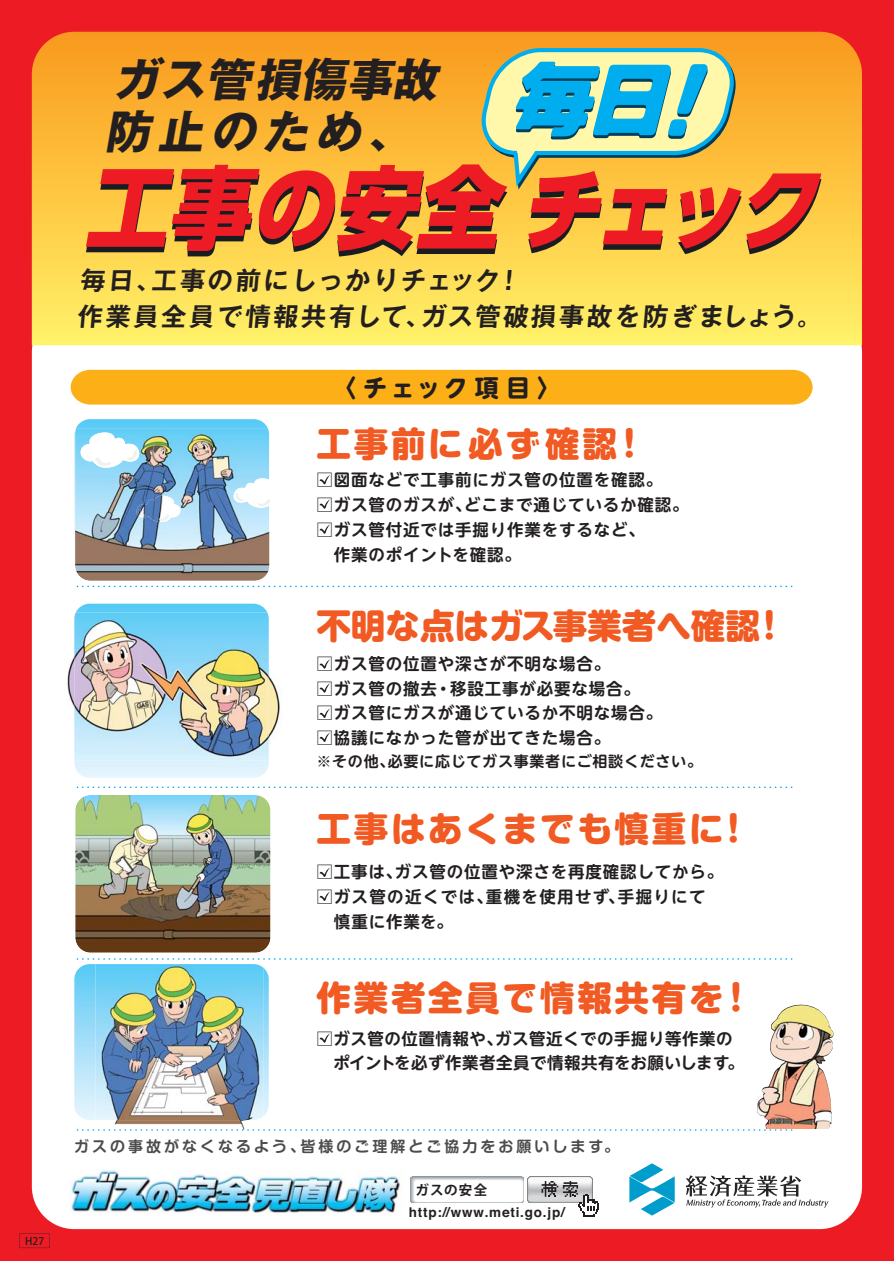
<style>
.page{position:relative;width:894px;height:1261px;background:#ed1c24}
.page>*{position:absolute;margin:0;border:0;box-sizing:border-box;transform-origin:0 0}
.t1{font:italic 90.15px "UD Shin Go Pro Heavy 90 pv RKSJ H";color:#191c21;scale:.91 1}
.t2{font:italic 45.75px/52.3px "Gothic MB101 Pro Bold 90 pv RKSJ H";color:#231f20}
.t3{font:34.5px "Shin M Go Pro Heavy 90 pv RKSJ H";letter-spacing:.08em;color:#f15a22}
.t4{font:34.5px "Shin M Go Pro Heavy 90 pv RKSJ H";color:#f15a22}
.t5{font:25.35px/36px "Gothic MB101 Pro De Bold 90 pv RKSJ H";color:#231f20}
.t6{font:24px "UD Shin M Go Pro Bold 90 pv RKSJ H";letter-spacing:.15em;color:#231f20}
.t7{font:16.5px/24.6px "UD Shin M Go Pro De Bold 90 pv RKSJ H";letter-spacing:.05em;color:#231f20}
.t8{font:16.5px/24.6px "UD Shin M Go Pro De Bold 90 pv RKSJ H";letter-spacing:.03em;color:#231f20}
.t9{font:16.5px/24.6px "UD Shin M Go Pro De Bold 90 pv RKSJ H";letter-spacing:.08em;color:#231f20}
.t10{font:15px "Shin M Go Pro De Bold 90 pv RKSJ H";letter-spacing:.2em;color:#4c4c4e}
.t11{font:15px "UD Shin M Go Pro De Bold 90 pv RKSJ H";letter-spacing:.05em;color:#231f20}
.t12{font:700 13.5px "Helvetica";letter-spacing:.06em;color:#231f20}
.t13{font:13.5px "Koz Go Pro Bold 90 pv RKSJ H";letter-spacing:.08em;color:#231f20}
.t14{font:10.5px "Koz Go Pro Medium 90 pv RKSJ H";color:#231f20}
</style>
<div class="page">
<div style="left:32px;top:310px;width:830px;height:919px;background:#fff;border-radius:43px"></div>
<svg style="left:32px;top:32px;width:830px;height:313px;background:#fdc844"></svg>
<svg style="left:479px;top:48px;width:259px;height:142px;background:#a1c599"></svg>
<div style="left:71px;top:370px;width:741px;height:35px;background:#fcaf17"></div>
<img style="left:71px;top:1170px;width:332px;height:44px">
<img style="left:765px;top:1004px;width:69px;height:124px">
<svg style="left:686px;top:1175px;width:142px;height:33px"></svg>
<svg style="left:629px;top:1163px;width:46px;height:53px"></svg>
<svg style="left:77px;top:1129px;width:715px;height:2px"></svg>
<svg style="left:77px;top:786px;width:715px;height:2px"></svg>
<div style="left:410px;top:1176px;width:114px;height:27px;background:#929a9f;border-radius:3px"></div>
<div style="left:411px;top:1177px;width:113px;height:26px;background:#c9cdd1;border-radius:3px"></div>
<div style="left:411px;top:1177px;width:112px;height:25px;background:#abb2b6;border-radius:3px"></div>
<div style="left:412px;top:1178px;width:111px;height:24px;background:#c0c6ca;border-radius:3px"></div>
<svg style="left:413px;top:1179px;width:110px;height:23px"></svg>
<div style="left:415px;top:1180px;width:108px;height:22px;background:#fdfdfd;border-radius:3px"></div>
<div style="left:528px;top:1176px;width:64px;height:27px;background:#7c7e81;border-radius:3px"></div>
<svg style="left:528px;top:1177px;width:64px;height:26px"></svg>
<div style="left:528px;top:1177px;width:63px;height:25px;background:#a9acae;border-radius:2px"></div>
<svg style="left:528px;top:1178px;width:63px;height:24px"></svg>
<svg style="left:529px;top:1178px;width:62px;height:24px"></svg>
<div style="left:529px;top:1178px;width:62px;height:23px;background:#b7b9bc;border-radius:2px"></div>
<div style="left:529px;top:1177px;width:62px;height:13px;background:#bbbdc0;border-radius:2px"></div>
<div style="left:529px;top:1177px;width:62px;height:12px;background:#c4c6c8;border-radius:2px"></div>
<div style="left:529px;top:1177px;width:62px;height:11px;background:#cdcfd0;border-radius:2px"></div>
<svg style="left:529px;top:1177px;width:62px;height:10px"></svg>
<div style="left:529px;top:1178px;width:62px;height:8px;background:#dedfe0;border-radius:2px"></div>
<div style="left:529px;top:1178px;width:62px;height:7px;background:#e6e7e8;border-radius:2px"></div>
<div style="left:529px;top:1178px;width:62px;height:6px;background:#eeeff0;border-radius:2px"></div>
<div style="left:529px;top:1178px;width:62px;height:5px;background:#f7f7f8;border-radius:2px"></div>
<div style="left:529px;top:1192px;width:62px;height:9px;background:#bfc1c3;border-radius:2px"></div>
<div style="left:529px;top:1193px;width:62px;height:8px;background:#c5c7c9;border-radius:2px"></div>
<div style="left:529px;top:1194px;width:62px;height:7px;background:#ccced0;border-radius:2px"></div>
<div style="left:529px;top:1195px;width:62px;height:6px;background:#d3d4d6;border-radius:2px"></div>
<div style="left:529px;top:1196px;width:62px;height:5px;background:#d8d9db;border-radius:2px"></div>
<svg style="left:541px;top:1181px;width:58px;height:35px"></svg>
<svg style="left:320px;top:659px;width:10px;height:10px"></svg>
<svg style="left:320px;top:683px;width:10px;height:10px"></svg>
<svg style="left:320px;top:709px;width:10px;height:9px"></svg>
<svg style="left:320px;top:733px;width:10px;height:9px"></svg>
<svg style="left:320px;top:868px;width:10px;height:9px"></svg>
<svg style="left:320px;top:892px;width:10px;height:9px"></svg>
<img style="left:75px;top:795px;width:195px;height:158px;border-radius:15px">
<svg style="left:75px;top:419px;width:717px;height:168px"></svg>
<svg style="left:74px;top:958px;width:718px;height:162px"></svg>
<svg style="left:74px;top:604px;width:195px;height:174px;background:#b7e7fa"></svg>
<img style="left:95px;top:1120px;width:153px;height:10px">
<img style="left:98px;top:1129px;width:166px;height:1px">
<img style="left:95px;top:961px;width:169px;height:3px">
<img style="left:95px;top:964px;width:169px;height:156px">
<img style="left:67px;top:657px;width:214px;height:87px">
<img style="left:74px;top:613px;width:195px;height:147px">
<svg style="left:19px;top:1233px;width:30px;height:15px"></svg>
<p class="t14" style="left:25px;top:1237px;width:21px">H27</p>
<h2 class="t2" style="left:104px;top:60px;width:335px">ガス管損傷事故防止のため、</h2>
<h1 class="t1" style="left:85px;top:180px;width:825px">工事の安全チェック</h1>
<h3 class="t5" style="left:77px;top:266px;width:749px;text-indent:74px">工事の前にしっかりチェック！<br>作業員全員で情報共有して、ガス管破損事故を防ぎましょう。</h3>
<h3 class="t5" style="left:80px;top:266px;width:85px">毎日、</h3>
<h3 class="t6" style="left:332px;top:379px;width:231px">〈チェック項目〉</h3>
<h3 class="t3" style="left:316px;top:431px;width:331px">工事前に必ず確認！</h3>
<p class="t7" style="left:316px;top:470px;width:347px">□図面などで工事前にガス管の位置を確認。</p>
<p class="t7" style="left:316px;top:495px;width:374px">□ガス管のガスが、どこまで通じているか確認。</p>
<p class="t7" style="left:316px;top:520px;width:330px">□ガス管付近では手掘り作業をするなど、　作業のポイントを確認。</p>
<h3 class="t4" style="left:316px;top:613px;width:472px">不明な点はガス事業者へ確認！</h3>
<p class="t7" style="left:316px;top:654px;width:295px">□ガス管の位置や深さが不明な場合。</p>
<p class="t7" style="left:316px;top:678px;width:325px">□ガス管の撤去・移設工事が必要な場合。</p>
<p class="t7" style="left:316px;top:703px;width:347px">□ガス管にガスが通じているか不明な場合。</p>
<p class="t7" style="left:316px;top:728px;width:295px">□協議になかった管が出てきた場合。</p>
<p class="t11" style="left:316px;top:756px;width:387px">※その他、必要に応じてガス事業者にご相談ください。</p>
<h3 class="t3" style="left:316px;top:816px;width:436px">工事はあくまでも慎重に！</h3>
<p class="t7" style="left:316px;top:862px;width:408px">□工事は、ガス管の位置や深さを再度確認してから。</p>
<p class="t9" style="left:316px;top:887px;width:391px">□ガス管の近くでは、重機を使用せず、手掘りにて　慎重に作業を。</p>
<h3 class="t3" style="left:316px;top:985px;width:438px">作業者全員で情報共有を！</h3>
<p class="t8" style="left:316px;top:1028px;width:429px">□ガス管の位置情報や、ガス管近くでの手掘り等作業の　ポイントを必ず作業者全員で情報共有をお願いします。</p>
<p class="t10" style="left:74px;top:1140px;width:546px">ガスの事故がなくなるよう、皆様のご理解とご協力をお願いします。</p>
<p class="t13" style="left:416px;top:1185px;width:73px">ガスの安全</p>
<p class="t12" style="left:409px;top:1205px;width:158px">http://www.meti.go.jp/</p>
</div>
